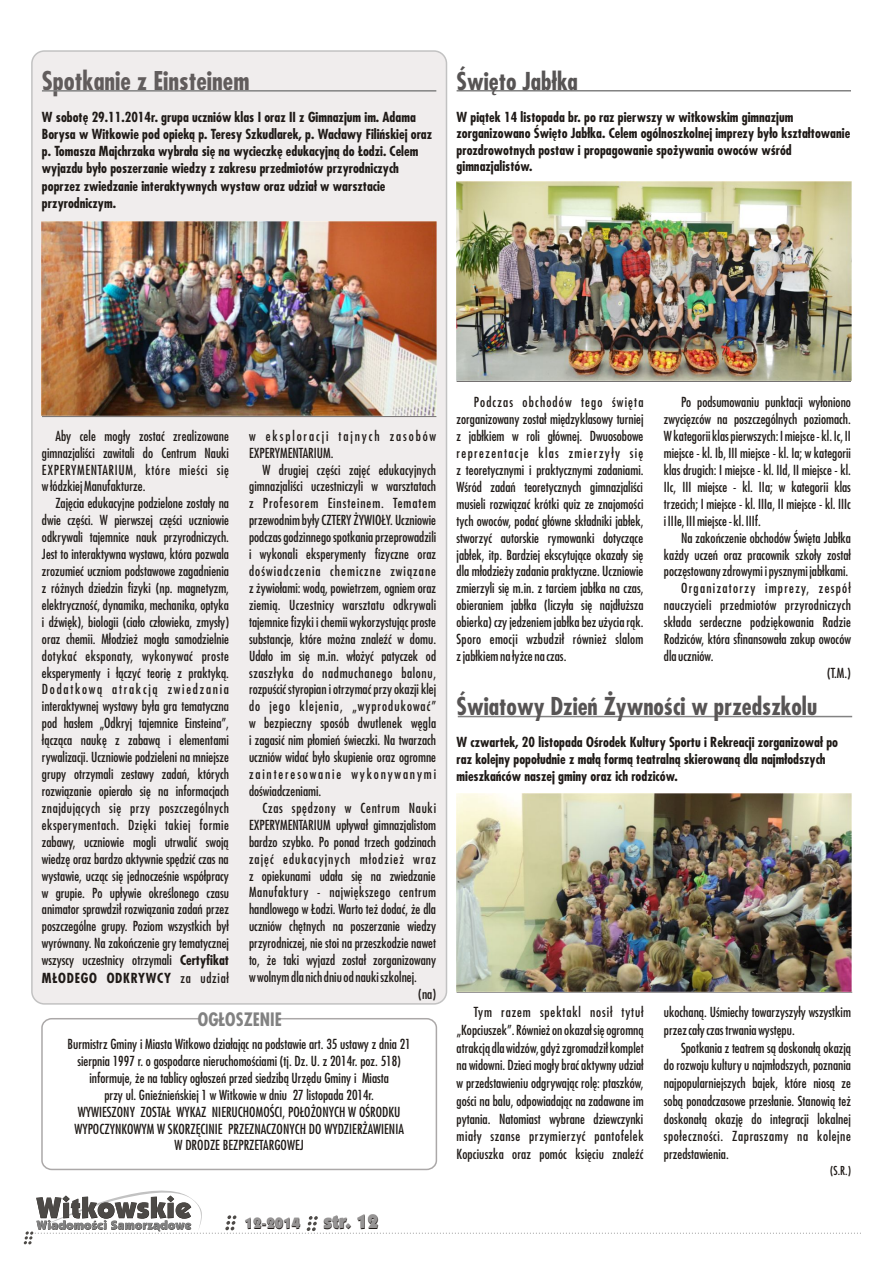
<style>
.page{position:relative;width:893px;height:1263px;background:#fff}
.page>*{position:absolute;margin:0;border:0;box-sizing:border-box;transform-origin:0 0}
.t1{font:700 25.2px "Fujiyama";color:#615c5c}
.t2{font:700 24px "Fujiyama";color:#575454}
.t3{font:700 18px "Fujiyama";color:#828282}
.t4{font:900 15px "Kabel IT Cby BT";color:#1f1a17}
.t5{font:13.5px/17px "Fujiyama";color:#1f1a17;text-align:justify}
.t6{font:700 13.5px/17.2px "Fujiyama";color:#1f1a17}
.t7{font:13.5px/17px "Fujiyama";letter-spacing:.14em;color:#1f1a17}
.t8{font:13.5px "Fujiyama";letter-spacing:.02em;color:#1f1a17}
.t9{font:13.5px "Fujiyama";letter-spacing:.04em;color:#1f1a17}
.t10{font:13.5px "Fujiyama";letter-spacing:.075em;color:#1f1a17}
.t11{font:13.5px "Fujiyama";letter-spacing:.095em;color:#1f1a17}
.t12{font:13.5px "Fujiyama";letter-spacing:.055em;color:#1f1a17}
.t13{font:12px "Fujiyama";color:#1f1a17}
.s1{font-weight:700}
.s2{font-size:19.5px}
</style>
<div class="page">
<svg style="left:24px;top:1190px;width:837px;height:54px"></svg>
<hr style="left:458px;top:716px;width:394px;height:1px;background:#828282">
<hr style="left:457px;top:992px;width:395px;height:1px;background:#737070">
<hr style="left:457px;top:90px;width:394px;height:2px;background:#828282">
<hr style="left:457px;top:381px;width:394px;height:1px;background:#737070">
<img style="left:456px;top:793px;width:395px;height:198px">
<img style="left:456px;top:182px;width:395px;height:198px">
<div style="left:31px;top:50px;width:416px;height:955px;background:#f0eded;border:2px solid #c2c2c2;border-radius:12px"></div>
<hr style="left:42px;top:90px;width:394px;height:2px;background:#828282">
<img style="left:42px;top:221px;width:394px;height:194px">
<hr style="left:42px;top:416px;width:394px;height:1px;background:#737070">
<div style="left:41px;top:1018px;width:396px;height:152px;border:2px solid #aba8a8;border-radius:9px"></div>
<hr style="left:200px;top:1017px;width:78px;height:3px;background:#fff">
<h1 class="t1" style="left:42px;top:71px;width:209px">Spotkanie z Einsteinem</h1>
<p class="t6" style="left:42px;top:110px;width:392px">W sobotę 29.11.2014r. grupa uczniów klas I oraz II z Gimnazjum im. Adama Borysa w Witkowie pod opieką p. Teresy Szkudlarek, p. Wacławy Filińskiej oraz p. Tomasza Majchrzaka wybrała się na wycieczkę edukacyjną do Łodzi. Celem wyjazdu było poszerzanie wiedzy z zakresu przedmiotów przyrodniczych poprzez zwiedzanie interaktywnych wystaw oraz udział w warsztacie przyrodniczym.</p>
<h2 class="t2" style="left:457px;top:72px;width:123px">Święto Jabłka</h2>
<p class="t6" style="left:457px;top:110px;width:395px;line-height:16.4px">W piątek 14 listopada br. po raz pierwszy w witkowskim gimnazjum zorganizowano Święto Jabłka. Celem ogólnoszkolnej imprezy było kształtowanie prozdrowotnych postaw i propagowanie spożywania owoców wśród gimnazjalistów.</p>
<p class="t7" style="left:249px;top:428px;width:189px">w eksploracji tajnych zasobów<br>EXPERYMENTARIUM.</p>
<p class="t5" style="left:249px;top:462px;width:189px;text-indent:13px">W drugiej części zajęć edukacyjnych gimnazjaliści uczestniczyli w warsztatach z Profesorem Einsteinem. Tematem przewodnim były CZTERY ŻYWIOŁY. Uczniowie podczas godzinnego spotkania przeprowadzili i wykonali eksperymenty fizyczne oraz doświadczenia chemiczne związane z żywiołami: wodą, powietrzem, ogniem oraz ziemią. Uczestnicy warsztatu odkrywali tajemnice fizyki i chemii wykorzystując proste substancje, które można znaleźć w domu.<br>Udało im się m.in. włożyć patyczek od szaszłyka do nadmuchanego balonu, rozpuścić styropian i otrzymać przy okazji klej do jego klejenia, „wyprodukować” w bezpieczny sposób dwutlenek węgla i zagasić nim płomień świeczki. Na twarzach uczniów widać było skupienie oraz ogromne zainteresowanie wykonywanymi doświadczeniami.</p>
<p class="t12" style="left:262px;top:802px;width:175px">Czas spędzony w Centrum Nauki</p>
<p class="t5" style="left:249px;top:817px;width:189px">EXPERYMENTARIUM upływał gimnazjalistom</p>
<p class="t5" style="left:249px;top:834px;width:189px">bardzo szybko. Po ponad trzech godzinach</p>
<p class="t10" style="left:249px;top:853px;width:189px">zajęć edukacyjnych młodzież wraz</p>
<p class="t5" style="left:249px;top:868px;width:188px">z opiekunami udała się na zwiedzanie</p>
<p class="t9" style="left:249px;top:887px;width:189px">Manufaktury - największego centrum</p>
<p class="t5" style="left:249px;top:902px;width:189px">handlowego w Łodzi. Warto też dodać, że dla</p>
<p class="t5" style="left:249px;top:919px;width:189px">uczniów chętnych na poszerzanie wiedzy</p>
<p class="t5" style="left:249px;top:936px;width:189px">przyrodniczej, nie stoi na przeszkodzie nawet</p>
<p class="t5" style="left:249px;top:953px;width:189px">to, że taki wyjazd został zorganizowany</p>
<p class="t5" style="left:249px;top:970px;width:169px">w wolnym dla nich dniu od nauki szkolnej.</p>
<p class="t5" style="left:418px;top:987px;width:19px">(na)</p>
<p class="t5" style="left:68px;top:1037px;width:345px;text-align:center">Burmistrz Gminy i Miasta Witkowo działając na podstawie art. 35 ustawy z dnia 21 sierpnia 1997 r. o gospodarce nieruchomościami (tj. Dz. U. z 2014r. poz. 518) informuje, że na tablicy ogłoszeń przed siedzibą Urzędu Gminy i Miasta<br>przy ul. Gnieźnieńskiej 1 w Witkowie w dniu 27 listopada 2014r.<br>WYWIESZONY ZOSTAŁ WYKAZ NIERUCHOMOŚCI, POŁOŻONYCH W OŚRODKU WYPOCZYNKOWYM W SKORZĘCINIE PRZEZNACZONYCH DO WYDZIERŻAWIENIA<br>W DRODZE BEZPRZETARGOWEJ</p>
<p class="t5" style="left:42px;top:428px;width:189px;text-indent:13px">Aby cele mogły zostać zrealizowane gimnazjaliści zawitali do Centrum Nauki EXPERYMENTARIUM, które mieści się w łódzkiej Manufakturze.</p>
<p class="t5" style="left:42px;top:496px;width:189px;text-indent:13px">Zajęcia edukacyjne podzielone zostały na dwie części. W pierwszej części uczniowie odkrywali tajemnice nauk przyrodniczych.<br>Jest to interaktywna wystawa, która pozwala zrozumieć uczniom podstawowe zagadnienia z różnych dziedzin fizyki (np. magnetyzm, elektryczność, dynamika, mechanika, optyka i dźwięk), biologii (ciało człowieka, zmysły) oraz chemii. Młodzież mogła samodzielnie dotykać eksponaty, wykonywać proste eksperymenty i łączyć teorię z praktyką.<br>Dodatkową atrakcją zwiedzania interaktywnej wystawy była gra tematyczna pod hasłem „Odkryj tajemnice Einsteina”, łącząca naukę z zabawą i elementami rywalizacji. Uczniowie podzieleni na mniejsze grupy otrzymali zestawy zadań, których rozwiązanie opierało się na informacjach znajdujących się przy poszczególnych eksperymentach. Dzięki takiej formie zabawy, uczniowie mogli utrwalić swoją wiedzę oraz bardzo aktywnie spędzić czas na wystawie, ucząc się jednocześnie współpracy w grupie. Po upływie określonego czasu animator sprawdził rozwiązania zadań przez poszczególne grupy. Poziom wszystkich był wyrównany. Na zakończenie gry tematycznej wszyscy uczestnicy otrzymali <span class="s1">Certyfikat MŁODEGO ODKRYWCY</span> za udział</p>
<h3 class="t3" style="left:198px;top:1012px;width:85px">OGŁOSZENIE</h3>
<p class="t4" style="left:245px;top:1218px;width:135px">12-2014 <span class="s2">str. 12</span></p>
<p class="t5" style="left:457px;top:395px;width:188px;text-indent:17px">Podczas obchodów tego święta zorganizowany został międzyklasowy turniej z jabłkiem w roli głównej. Dwuosobowe reprezentacje klas zmierzyły się z teoretycznymi i praktycznymi zadaniami.<br>Wśród zadań teoretycznych gimnazjaliści musieli rozwiązać krótki quiz ze znajomości tych owoców, podać główne składniki jabłek, stworzyć autorskie rymowanki dotyczące jabłek, itp. Bardziej ekscytujące okazały się dla młodzieży zadania praktyczne. Uczniowie zmierzyli się m.in. z tarciem jabłka na czas, obieraniem jabłka (liczyła się najdłuższa obierka) czy jedzeniem jabłka bez użycia rąk.<br>Sporo emocji wzbudził również slalom zjabłkiem na łyżce na czas.</p>
<p class="t5" style="left:664px;top:395px;width:189px;text-indent:17px">Po podsumowaniu punktacji wyłoniono zwycięzców na poszczególnych poziomach.<br>Wkategorii klas pierwszych: I miejsce - kl. Ic, II miejsce - kl. Ib, III miejsce - kl. Ia; w kategorii klas drugich: I miejsce - kl. IId, II miejsce - kl.<br>IIc, III miejsce - kl. IIa; w kategorii klas trzecich; I miejsce - kl. IIIa, II miejsce - kl. IIIc i IIIe, III miejsce - kl. IIIf.</p>
<p class="t5" style="left:681px;top:530px;width:171px">Na zakończenie obchodów Święta Jabłka</p>
<p class="t5" style="left:664px;top:547px;width:189px">każdy uczeń oraz pracownik szkoły został</p>
<p class="t5" style="left:664px;top:564px;width:186px">poczęstowany zdrowymi i pysznymi jabłkami.</p>
<p class="t11" style="left:681px;top:583px;width:171px">Organizatorzy imprezy, zespół</p>
<p class="t8" style="left:664px;top:600px;width:189px">nauczycieli przedmiotów przyrodniczych</p>
<p class="t5" style="left:664px;top:615px;width:189px">składa serdeczne podziękowania Radzie</p>
<p class="t5" style="left:664px;top:632px;width:189px">Rodziców, która sfinansowała zakup owoców</p>
<p class="t5" style="left:664px;top:649px;width:51px">dla uczniów.</p>
<p class="t5" style="left:827px;top:666px;width:25px">(T.M.)</p>
<h2 class="t2" style="left:457px;top:697px;width:362px">Światowy Dzień Żywności w przedszkolu</h2>
<p class="t6" style="left:457px;top:734px;width:383px">W czwartek, 20 listopada Ośrodek Kultury Sportu i Rekreacji zorganizował po raz kolejny popołudnie z małą formą teatralną skierowaną dla najmłodszych mieszkańców naszej gminy oraz ich rodziców.</p>
<p class="t5" style="left:457px;top:1004px;width:189px;line-height:17.7px;text-indent:17px">Tym razem spektakl nosił tytuł „Kopciuszek”. Również on okazał się ogromną atrakcją dla widzów, gdyż zgromadził komplet na widowni. Dzieci mogły brać aktywny udział w przedstawieniu odgrywając rolę: ptaszków, gości na balu, odpowiadając na zadawane im pytania. Natomiast wybrane dziewczynki miały szanse przymierzyć pantofelek Kopciuszka oraz pomóc księciu znaleźć</p>
<p class="t5" style="left:664px;top:1004px;width:189px;line-height:17.7px">ukochaną. Uśmiechy towarzyszyły wszystkim przez cały czas trwania występu.</p>
<p class="t5" style="left:664px;top:1040px;width:189px;line-height:17.7px;text-indent:17px">Spotkania z teatrem są doskonałą okazją do rozwoju kultury u najmłodszych, poznania najpopularniejszych bajek, które niosą ze sobą ponadczasowe przesłanie. Stanowią też doskonałą okazję do integracji lokalnej społeczności. Zapraszamy na kolejne przedstawienia.</p>
<p class="t13" style="left:830px;top:1166px;width:22px">(S.R.)</p>
</div>
